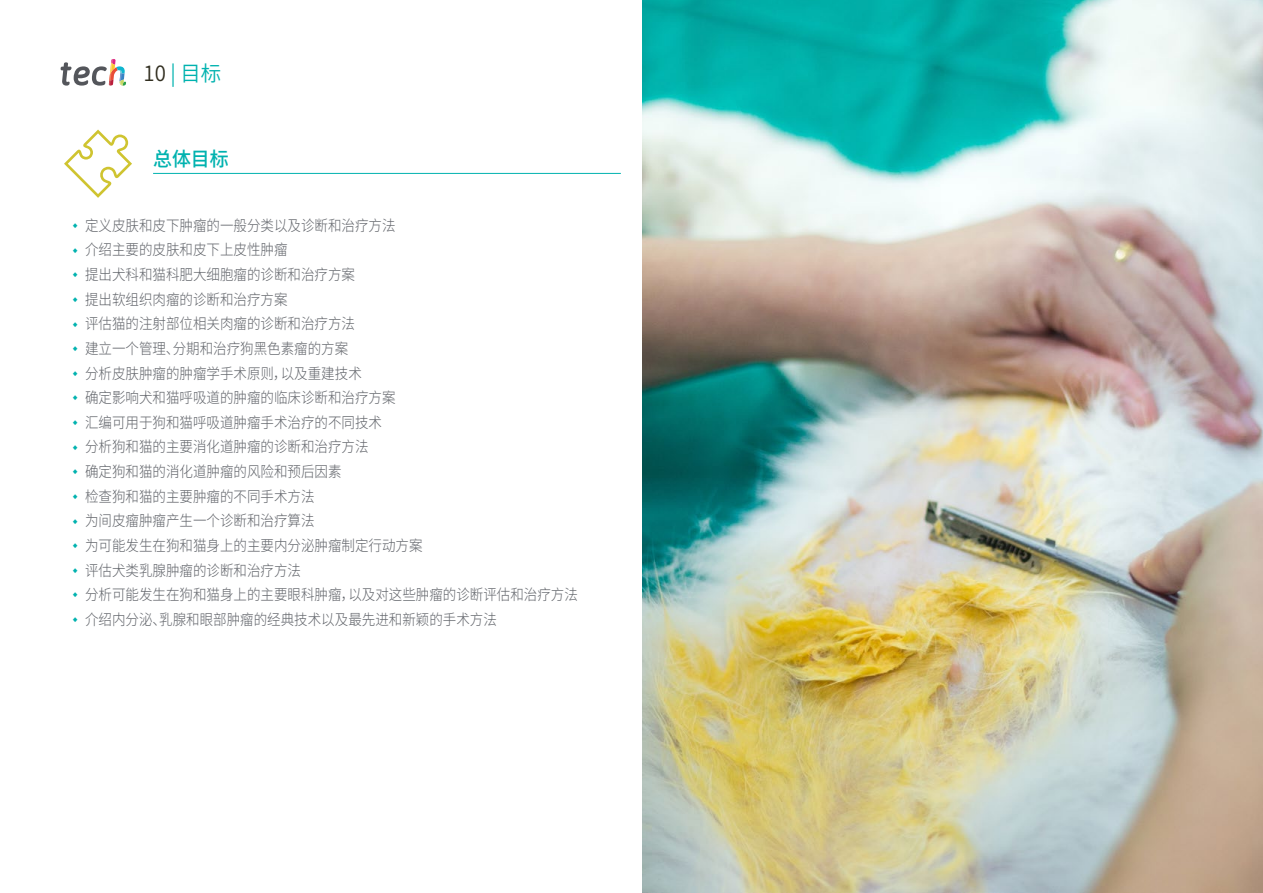
<style>
.page{position:relative;width:1263px;height:893px;background:#fff}
.page>*{position:absolute;margin:0;border:0;box-sizing:border-box;transform-origin:0 0}
.t1{font:21px "Source Han Sans CN";color:#00b2af}
.t2{font:500 19.5px "Source Han Sans CN";color:#00b2af}
.t3{font:300 15px/24.6px "Source Han Sans CN";color:#61646a;scale:.9 1}
.s1{color:#312e20}
</style>
<div class="page">
<hr style="left:153px;top:173px;width:468px;height:1px;background:#00b2af">
<svg style="left:64px;top:130px;width:68px;height:68px"></svg>
<svg style="left:61px;top:59px;width:65px;height:27px"></svg>
<img style="left:642px;top:0;width:621px;height:893px">
<h1 class="t1" style="left:144px;top:61px;width:79px"><span class="s1">10</span> | 目标</h1>
<h2 class="t2" style="left:153px;top:147px;width:77px">总体目标</h2>
<p class="t3" style="left:85px;top:213px;width:549px">定义皮肤和皮下肿瘤的一般分类以及诊断和治疗方法<br>介绍主要的皮肤和皮下上皮性肿瘤<br>提出犬科和猫科肥大细胞瘤的诊断和治疗方案<br>提出软组织肉瘤的诊断和治疗方案<br>评估猫的注射部位相关肉瘤的诊断和治疗方法<br>建立一个管理、分期和治疗狗黑色素瘤的方案<br>分析皮肤肿瘤的肿瘤学手术原则，以及重建技术<br>确定影响犬和猫呼吸道的肿瘤的临床诊断和治疗方案<br>汇编可用于狗和猫呼吸道肿瘤手术治疗的不同技术<br>分析狗和猫的主要消化道肿瘤的诊断和治疗方法<br>确定狗和猫的消化道肿瘤的风险和预后因素<br>检查狗和猫的主要肿瘤的不同手术方法<br>为间皮瘤肿瘤产生一个诊断和治疗算法<br>为可能发生在狗和猫身上的主要内分泌肿瘤制定行动方案<br>评估犬类乳腺肿瘤的诊断和治疗方法<br>分析可能发生在狗和猫身上的主要眼科肿瘤，以及对这些肿瘤的诊断评估和治疗方法介绍内分泌、乳腺和眼部肿瘤的经典技术以及最先进和新颖的手术方法</p>
</div>
